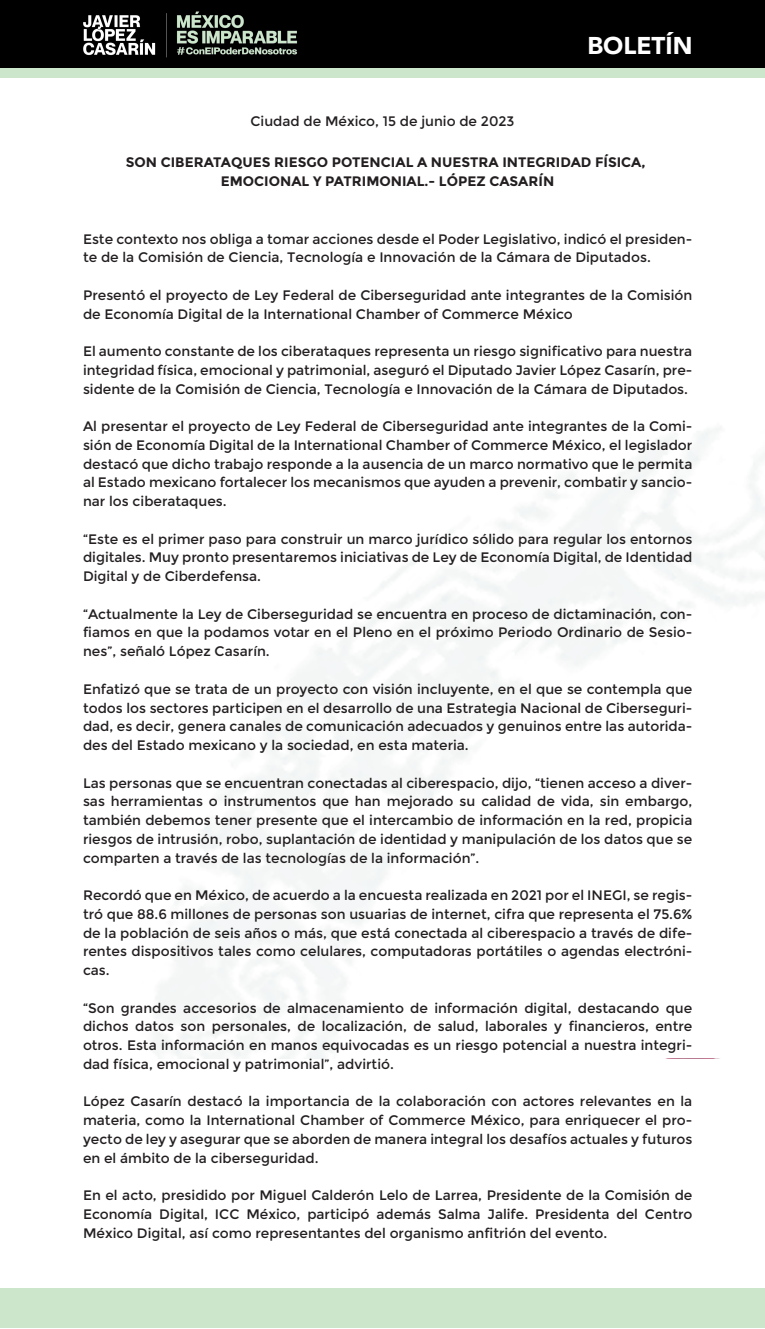
<style>
.page{position:relative;width:765px;height:1329px;background:#fff}
.page>*{position:absolute;margin:0;border:0;box-sizing:border-box;transform-origin:0 0}
.t1{font:900 24.25px "Avenir";color:#fff}
.t2{font:13.75px/18.8px "Montserrat";color:#231f20;text-align:justify}
.t3{font:700 13.75px/18.8px "Montserrat";color:#231f20;text-align:center}
</style>
<div class="page">
<div style="left:0;top:0;width:765px;height:70px;background:#000001"></div>
<img style="left:71px;top:11px;width:236px;height:58px">
<div style="left:1px;top:69px;width:764px;height:9px;background:#cbe6cb"></div>
<div style="left:0;top:1288px;width:765px;height:39px;background:#cbe6cb"></div>
<p class="t2" style="left:250px;top:112px;width:266px">Ciudad de México, 15 de junio de 2023</p>
<h1 class="t1" style="left:587px;top:25px;width:107px">BOLETÍN</h1>
<p class="t3" style="left:126px;top:153px;width:521px">SON CIBERATAQUES RIESGO POTENCIAL A NUESTRA INTEGRIDAD FÍSICA,<br>EMOCIONAL Y PATRIMONIAL.- LÓPEZ CASARÍN</p>
<p class="t2" style="left:83px;top:229px;width:611px">Este contexto nos obliga a tomar acciones desde el Poder Legislativo, indicó el presiden&shy;te de la Comisión de Ciencia, Tecnología e Innovación de la Cámara de Diputados.</p>
<p class="t2" style="left:83px;top:286px;width:611px">Presentó el proyecto de Ley Federal de Ciberseguridad ante integrantes de la Comisión de Economía Digital de la International Chamber of Commerce México</p>
<p class="t2" style="left:83px;top:342px;width:611px">El aumento constante de los ciberataques representa un riesgo significativo para nuestra integridad física, emocional y patrimonial, aseguró el Diputado Javier López Casarín, pre&shy;sidente de la Comisión de Ciencia, Tecnología e Innovación de la Cámara de Diputados.</p>
<p class="t2" style="left:83px;top:417px;width:611px">Al presentar el proyecto de Ley Federal de Ciberseguridad ante integrantes de la Comi&shy;sión de Economía Digital de la International Chamber of Commerce México, el legislador destacó que dicho trabajo responde a la ausencia de un marco normativo que le permita al Estado mexicano fortalecer los mecanismos que ayuden a prevenir, combatir y sancio&shy;nar los ciberataques.</p>
<p class="t2" style="left:83px;top:529px;width:611px">“Este es el primer paso para construir un marco jurídico sólido para regular los entornos digitales. Muy pronto presentaremos iniciativas de Ley de Economía Digital, de Identidad Digital y de Ciberdefensa.</p>
<p class="t2" style="left:83px;top:604px;width:611px">“Actualmente la Ley de Ciberseguridad se encuentra en proceso de dictaminación, con&shy;fiamos en que la podamos votar en el Pleno en el próximo Periodo Ordinario de Sesio&shy;nes”, señaló López Casarín.</p>
<p class="t2" style="left:83px;top:679px;width:611px">Enfatizó que se trata de un proyecto con visión incluyente, en el que se contempla que todos los sectores participen en el desarrollo de una Estrategia Nacional de Ciberseguri&shy;dad, es decir, genera canales de comunicación adecuados y genuinos entre las autorida&shy;des del Estado mexicano y la sociedad, en esta materia.</p>
<p class="t2" style="left:83px;top:773px;width:611px">Las personas que se encuentran conectadas al ciberespacio, dijo, “tienen acceso a diver&shy;sas herramientas o instrumentos que han mejorado su calidad de vida, sin embargo, también debemos tener presente que el intercambio de información en la red, propicia riesgos de intrusión, robo, suplantación de identidad y manipulación de los datos que se comparten a través de las tecnologías de la información”.</p>
<p class="t2" style="left:83px;top:886px;width:611px">Recordó que en México, de acuerdo a la encuesta realizada en 2021 por el INEGI, se regis&shy;tró que 88.6 millones de personas son usuarias de internet, cifra que representa el 75.6% de la población de seis años o más, que está conectada al ciberespacio a través de dife&shy;rentes dispositivos tales como celulares, computadoras portátiles o agendas electróni&shy;cas.</p>
<p class="t2" style="left:83px;top:998px;width:611px">“Son grandes accesorios de almacenamiento de información digital, destacando que dichos datos son personales, de localización, de salud, laborales y financieros, entre otros. Esta información en manos equivocadas es un riesgo potencial a nuestra integri&shy;dad física, emocional y patrimonial”, advirtió.</p>
<p class="t2" style="left:83px;top:1092px;width:611px">López Casarín destacó la importancia de la colaboración con actores relevantes en la materia, como la International Chamber of Commerce México, para enriquecer el pro&shy;yecto de ley y asegurar que se aborden de manera integral los desafíos actuales y futuros en el ámbito de la ciberseguridad.</p>
<p class="t2" style="left:83px;top:1186px;width:611px">En el acto, presidido por Miguel Calderón Lelo de Larrea, Presidente de la Comisión de Economía Digital, ICC México, participó además Salma Jalife. Presidenta del Centro México Digital, así como representantes del organismo anfitrión del evento.</p>
</div>
